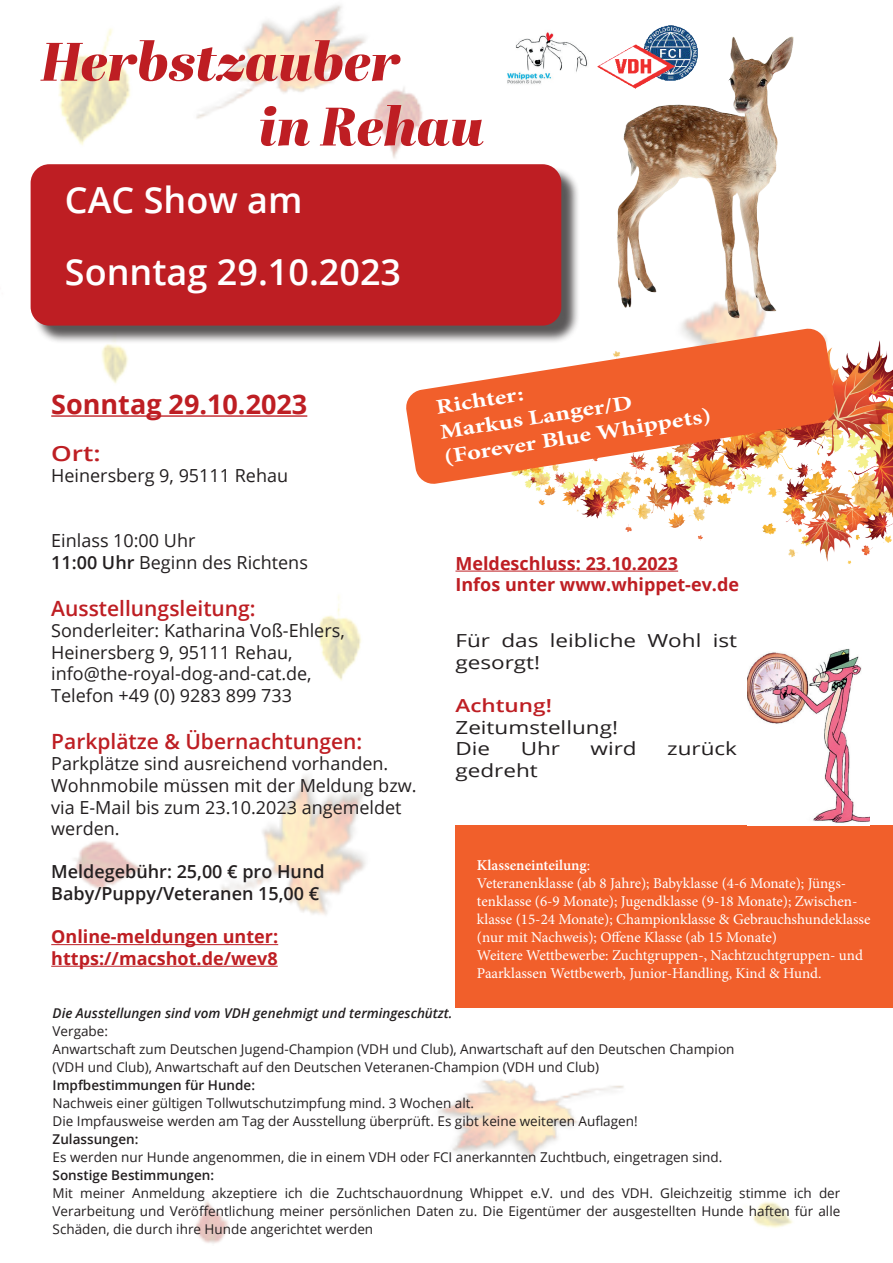
<style>
.page{position:relative;width:893px;height:1263px;background:#fff}
.page>*{position:absolute;margin:0;border:0;box-sizing:border-box;transform-origin:0 0}
.t1{font:italic 54px/64.8px "Abril Fatface";color:#be1e23}
.t2{font:600 36px/72px "Open Sans";color:#fff}
.t3{font:700 27px "Open Sans";color:#be1e23}
.t4{font:600 21px "Open Sans";color:#be1e23}
.t5{font:700 21px/25.2px "Minion Pro";color:#fff;scale:1.25 1}
.t6{font:600 21px "Open Sans";color:#be1e23;scale:1.25 1}
.t7{font:18px/21.6px "Open Sans";color:#231f20}
.t8{font:700 18px/21.6px "Open Sans";color:#be1e23}
.t9{font:18px/21.6px "Open Sans";color:#231f20;scale:1.25 1}
.t10{font:600 18px/21.6px "Open Sans";color:#231f20}
.t11{font:600 18px "Open Sans";color:#be1e23;scale:1.25 1}
.t12{font:15px/18px "Minion Pro";letter-spacing:-.005em;color:#fff}
.t13{font:13.5px/18px "Open Sans";color:#231f20}
.t14{font:600 13.5px "Open Sans";color:#231f20}
.t15{font:italic 600 13.5px "Open Sans";color:#231f20}
.s1{font-weight:600}
</style>
<div class="page">
<img style="left:30px;top:5px;width:821px;height:1239px">
<img style="left:499px;top:340px;width:394px;height:224px">
<div style="left:455px;top:826px;width:438px;height:182px;background:#f15f2b"></div>
<svg style="left:405px;top:330px;width:432px;height:155px;fill:#f15f2b"></svg>
<img style="left:499px;top:22px;width:70px;height:64px">
<hr style="left:51px;top:415px;width:256px;height:2px;background:#be1e23">
<hr style="left:51px;top:944px;width:227px;height:1px;background:#be1e23">
<hr style="left:51px;top:966px;width:227px;height:1px;background:#be1e23">
<div style="left:33px;top:166px;width:547px;height:178px;background:#231f20;opacity:.75"></div>
<div style="left:31px;top:165px;width:530px;height:160px;background:#be1e23;border-radius:18px"></div>
<div style="left:31px;top:164px;width:530px;height:162px;border:2px solid #be1e23;border-radius:18px"></div>
<hr style="left:455px;top:571px;width:223px;height:1px;background:#be1e23">
<img style="left:569px;top:20px;width:282px;height:310px">
<img style="left:748px;top:634px;width:121px;height:192px">
<h1 class="t1" style="left:258px;top:27px;width:227px;text-indent:-217px">Herbstzauber<br>in Rehau</h1>
<h2 class="t2" style="left:65px;top:163px;width:338px">CAC Show am<br>Sonntag 29.10.2023</h2>
<h3 class="t3" style="left:51px;top:385px;width:258px">Sonntag 29.10.2023</h3>
<h3 class="t6" style="left:51px;top:439px;width:41px">Ort:</h3>
<h3 class="t7" style="left:51px;top:465px;width:238px">Heinersberg 9, 95111 Rehau</h3>
<h3 class="t7" style="left:51px;top:529px;width:258px">Einlass 10:00 Uhr<br><span class="s1">11:00 Uhr</span> Beginn des Richtens</h3>
<h3 class="t4" style="left:51px;top:594px;width:206px">Ausstellungsleitung:</h3>
<h3 class="t7" style="left:51px;top:619px;width:295px">Sonderleiter: Katharina Voß-Ehlers,<br>Heinersberg 9, 95111 Rehau, info@the-royal-dog-and-cat.de,<br>Telefon +49 (0) 9283 899 733</h3>
<h3 class="t4" style="left:51px;top:727px;width:312px">Parkplätze &amp; Übernachtungen:</h3>
<h3 class="t7" style="left:51px;top:753px;width:367px">Parkplätze sind ausreichend vorhanden.<br>Wohnmobile müssen mit der Meldung bzw. via E-Mail bis zum 23.10.2023 angemeldet werden.</h3>
<h3 class="t10" style="left:51px;top:861px;width:275px">Meldegebühr: 25,00 € pro Hund<br>Baby/Puppy/Veteranen 15,00 €</h3>
<h3 class="t8" style="left:51px;top:925px;width:228px">Online-meldungen unter: https://macshot.de/wev8</h3>
<h3 class="t5" style="left:434px;top:395px;width:218px;rotate:-9deg">Richter:<br>Markus Langer/D (Forever Blue Whippets)</h3>
<h3 class="t8" style="left:455px;top:552px;width:285px">Meldeschluss: 23.10.2023<br>Infos unter www.whippet-ev.de</h3>
<h3 class="t9" style="left:455px;top:629px;width:227px">Für das leibliche Wohl ist gesorgt!</h3>
<h3 class="t11" style="left:455px;top:693px;width:79px">Achtung!</h3>
<h3 class="t9" style="left:455px;top:716px;width:131px">Zeitumstellung!<br>Die</h3>
<h3 class="t9" style="left:521px;top:737px;width:33px">Uhr</h3>
<h3 class="t9" style="left:591px;top:737px;width:38px">wird</h3>
<h3 class="t9" style="left:667px;top:737px;width:57px">zurück</h3>
<h3 class="t9" style="left:455px;top:759px;width:67px">gedreht</h3>
<p class="t12" style="left:477px;top:856px;width:395px"><span class="s1">Klasseneinteilung</span>:<br>Veteranenklasse (ab 8 Jahre); Babyklasse (4-6 Monate); Jüngs&shy;tenklasse (6-9 Monate); Jugendklasse (9-18 Monate); Zwischen&shy;klasse (15-24 Monate); Championklasse &amp; Gebrauchshundeklasse (nur mit Nachweis); Offene Klasse (ab 15 Monate)<br>Weitere Wettbewerbe: Zuchtgruppen-, Nachtzuchtgruppen- und Paarklassen Wettbewerb, Junior-Handling, Kind &amp; Hund.</p>
<p class="t15" style="left:53px;top:1004px;width:401px">Die Ausstellungen sind vom VDH genehmigt und termingeschützt.</p>
<p class="t13" style="left:53px;top:1022px;width:683px">Vergabe:<br>Anwartschaft zum Deutschen Jugend-Champion (VDH und Club), Anwartschaft auf den Deutschen Champion (VDH und Club), Anwartschaft auf den Deutschen Veteranen-Champion (VDH und Club)</p>
<p class="t14" style="left:53px;top:1076px;width:204px">Impfbestimmungen für Hunde:</p>
<p class="t13" style="left:53px;top:1094px;width:587px">Nachweis einer gültigen Tollwutschutzimpfung mind. 3 Wochen alt.<br>Die Impfausweise werden am Tag der Ausstellung überprüft. Es gibt keine weiteren Auflagen!</p>
<p class="t14" style="left:53px;top:1130px;width:87px">Zulassungen:</p>
<p class="t13" style="left:53px;top:1148px;width:671px">Es werden nur Hunde angenommen, die in einem VDH oder FCI anerkannten Zuchtbuch, eingetragen sind.</p>
<p class="t14" style="left:53px;top:1166px;width:163px">Sonstige Bestimmungen:</p>
<p class="t13" style="left:53px;top:1184px;width:789px;text-align:justify">Mit meiner Anmeldung akzeptiere ich die Zuchtschauordnung Whippet e.V. und des VDH. Gleichzeitig stimme ich der Verarbeitung und Veröffentlichung meiner persönlichen Daten zu. Die Eigentümer der ausgestellten Hunde haften für alle Schäden, die durch ihre Hunde angerichtet werden</p>
</div>
